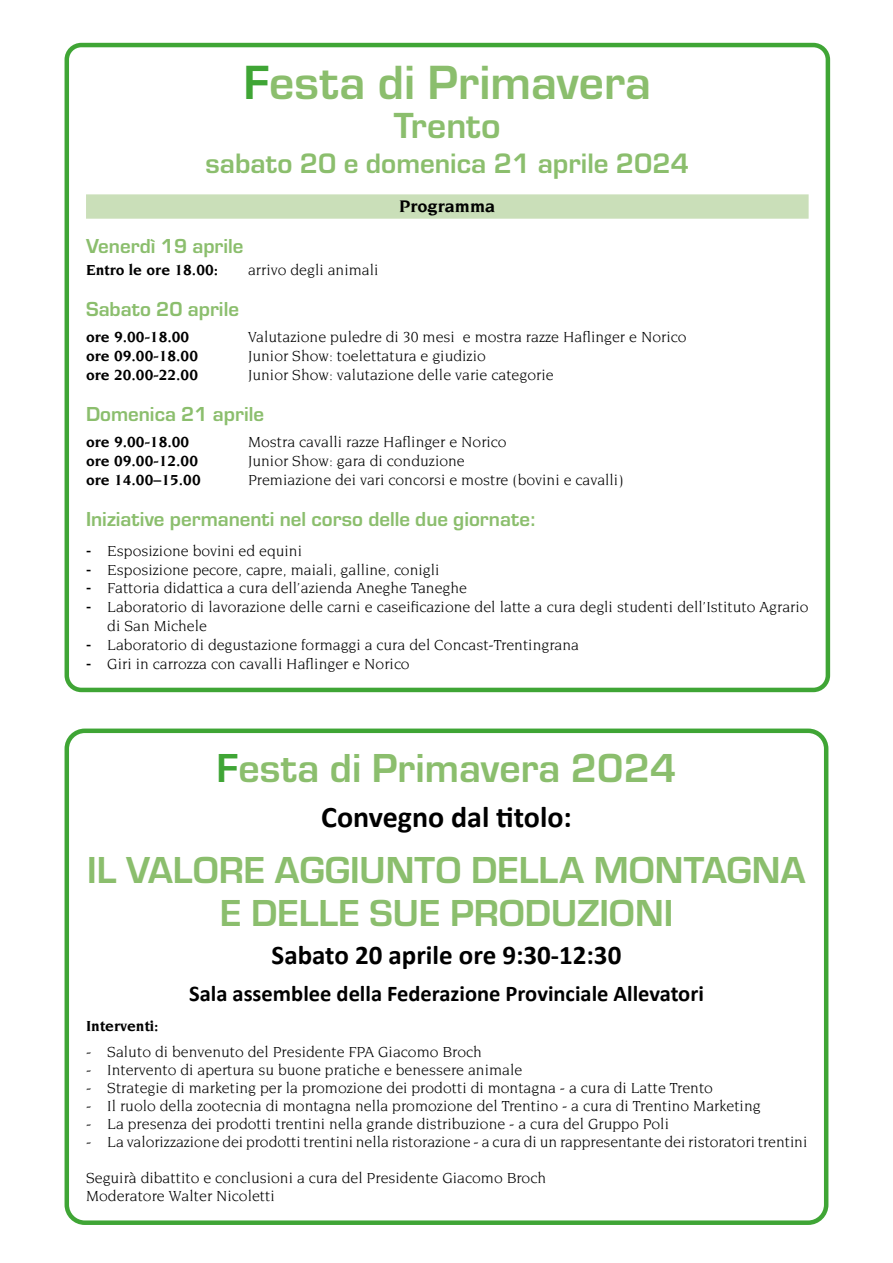
<style>
.page{position:relative;width:893px;height:1263px;background:#fff}
.page>*{position:absolute;margin:0;border:0;box-sizing:border-box;transform-origin:0 0}
.t1{font:700 49.8px "Eurostile";color:#8bbe6d}
.t2{font:700 42px "Eurostile";color:#8bbe6d}
.t3{font:700 39px/43.5px "Eurostile";color:#8bbe6d;text-align:center}
.t4{font:700 37.65px "Eurostile";color:#8bbe6d}
.t5{font:700 30px "Calibri";color:#000}
.t6{font:700 29.1px "Eurostile";color:#8bbe6d}
.t7{font:700 27px "Calibri";color:#000}
.t8{font:700 22.5px "Calibri";color:#000}
.t9{font:700 21px "Eurostile";color:#8bbe6d}
.t10{font:700 18.15px "Novarese Std";color:#000}
.t11{font:15.75px/18.9px "Novarese Std";color:#000}
.t12{font:700 15.75px "Novarese Std";color:#000}
.s1{color:#3fa535}
.s2{font-family:"Helvetica"}
</style>
<div class="page">
<div style="left:86px;top:194px;width:723px;height:25px;background:#cadfb9"></div>
<div style="left:65px;top:43px;width:765px;height:649px;border:4px solid #3fa535;border-radius:15px"></div>
<div style="left:65px;top:728px;width:763px;height:497px;border:4px solid #3fa535;border-radius:18px"></div>
<h1 class="t1" style="left:243px;top:47px;width:409px"><span class="s1">F</span>esta di Primavera</h1>
<h3 class="t4" style="left:394px;top:98px;width:108px">Trento</h3>
<h3 class="t6" style="left:205px;top:142px;width:485px">sabato 20 e domenica 21 aprile 2024</h3>
<p class="t10" style="left:399px;top:195px;width:98px">Programma</p>
<h3 class="t9" style="left:86px;top:231px;width:159px">Venerdì 19 aprile</h3>
<p class="t12" style="left:86px;top:261px;width:134px">Entro le ore 18.00:</p>
<p class="t11" style="left:248px;top:260px;width:132px">arrivo degli animali</p>
<h3 class="t9" style="left:86px;top:294px;width:154px">Sabato 20 aprile</h3>
<p class="t12" style="left:86px;top:328px;width:105px">ore 9.00-18.00</p>
<p class="t11" style="left:248px;top:327px;width:440px">Valutazione puledre di 30 mesi e mostra razze Haflinger e Norico</p>
<p class="t12" style="left:86px;top:347px;width:114px">ore 09.00-18.00</p>
<p class="t11" style="left:248px;top:346px;width:239px">Junior Show: toelettatura e giudizio</p>
<p class="t12" style="left:86px;top:366px;width:114px">ore 20.00-22.00</p>
<p class="t11" style="left:248px;top:365px;width:307px">Junior Show: valutazione delle varie categorie</p>
<h3 class="t9" style="left:86px;top:399px;width:179px">Domenica 21 aprile</h3>
<p class="t12" style="left:86px;top:433px;width:105px">ore 9.00-18.00</p>
<p class="t11" style="left:248px;top:432px;width:260px">Mostra cavalli razze Haflinger e Norico</p>
<p class="t12" style="left:86px;top:452px;width:114px">ore 09.00-12.00</p>
<p class="t11" style="left:248px;top:451px;width:218px">Junior Show: gara di conduzione</p>
<p class="t12" style="left:86px;top:471px;width:116px">ore 14.00–15.00</p>
<p class="t11" style="left:248px;top:470px;width:377px">Premiazione dei vari concorsi e mostre (bovini e cavalli)</p>
<h3 class="t9" style="left:86px;top:504px;width:451px">Iniziative permanenti nel corso delle due giornate:</h3>
<p class="t11" style="left:86px;top:541px;width:218px"><span class="s2">-</span> Esposizione bovini ed equini</p>
<p class="t11" style="left:86px;top:560px;width:355px"><span class="s2">-</span> Esposizione pecore, capre, maiali, galline, conigli</p>
<p class="t11" style="left:86px;top:579px;width:383px"><span class="s2">-</span> Fattoria didattica a cura dell’azienda Aneghe Taneghe</p>
<p class="t11" style="left:107px;top:597px;width:703px;text-indent:-21px"><span class="s2">-</span> Laboratorio di lavorazione delle carni e caseificazione del latte a cura degli studenti dell’Istituto Agrario di San Michele</p>
<p class="t11" style="left:86px;top:635px;width:495px"><span class="s2">-</span> Laboratorio di degustazione formaggi a cura del Concast-Trentingrana</p>
<p class="t11" style="left:86px;top:654px;width:325px"><span class="s2">-</span> Giri in carrozza con cavalli Haflinger e Norico</p>
<h2 class="t2" style="left:217px;top:738px;width:461px"><span class="s1">F</span>esta di Primavera 2024</h2>
<h3 class="t5" style="left:321px;top:796px;width:252px">Convegno dal titolo:</h3>
<h3 class="t3" style="left:87px;top:845px;width:720px">IL VALORE AGGIUNTO DELLA MONTAGNA<br>E DELLE SUE PRODUZIONI</h3>
<h3 class="t7" style="left:272px;top:936px;width:351px">Sabato 20 aprile ore 9:30-12:30</h3>
<h3 class="t8" style="left:189px;top:977px;width:516px">Sala assemblee della Federazione Provinciale Allevatori</h3>
<p class="t12" style="left:86px;top:1017px;width:74px">Interventi:</p>
<p class="t11" style="left:86px;top:1042px;width:397px">- Saluto di benvenuto del Presidente FPA Giacomo Broch</p>
<p class="t11" style="left:86px;top:1060px;width:438px">- Intervento di apertura su buone pratiche e benessere animale</p>
<p class="t11" style="left:86px;top:1078px;width:628px">- Strategie di marketing per la promozione dei prodotti di montagna - a cura di Latte Trento</p>
<p class="t11" style="left:86px;top:1096px;width:676px">- Il ruolo della zootecnia di montagna nella promozione del Trentino - a cura di Trentino Marketing</p>
<p class="t11" style="left:86px;top:1114px;width:584px">- La presenza dei prodotti trentini nella grande distribuzione - a cura del Gruppo Poli</p>
<p class="t11" style="left:86px;top:1132px;width:723px">- La valorizzazione dei prodotti trentini nella ristorazione - a cura di un rappresentante dei ristoratori trentini</p>
<p class="t11" style="left:86px;top:1169px;width:462px;line-height:18px">Seguirà dibattito e conclusioni a cura del Presidente Giacomo Broch<br>Moderatore Walter Nicoletti</p>
</div>
